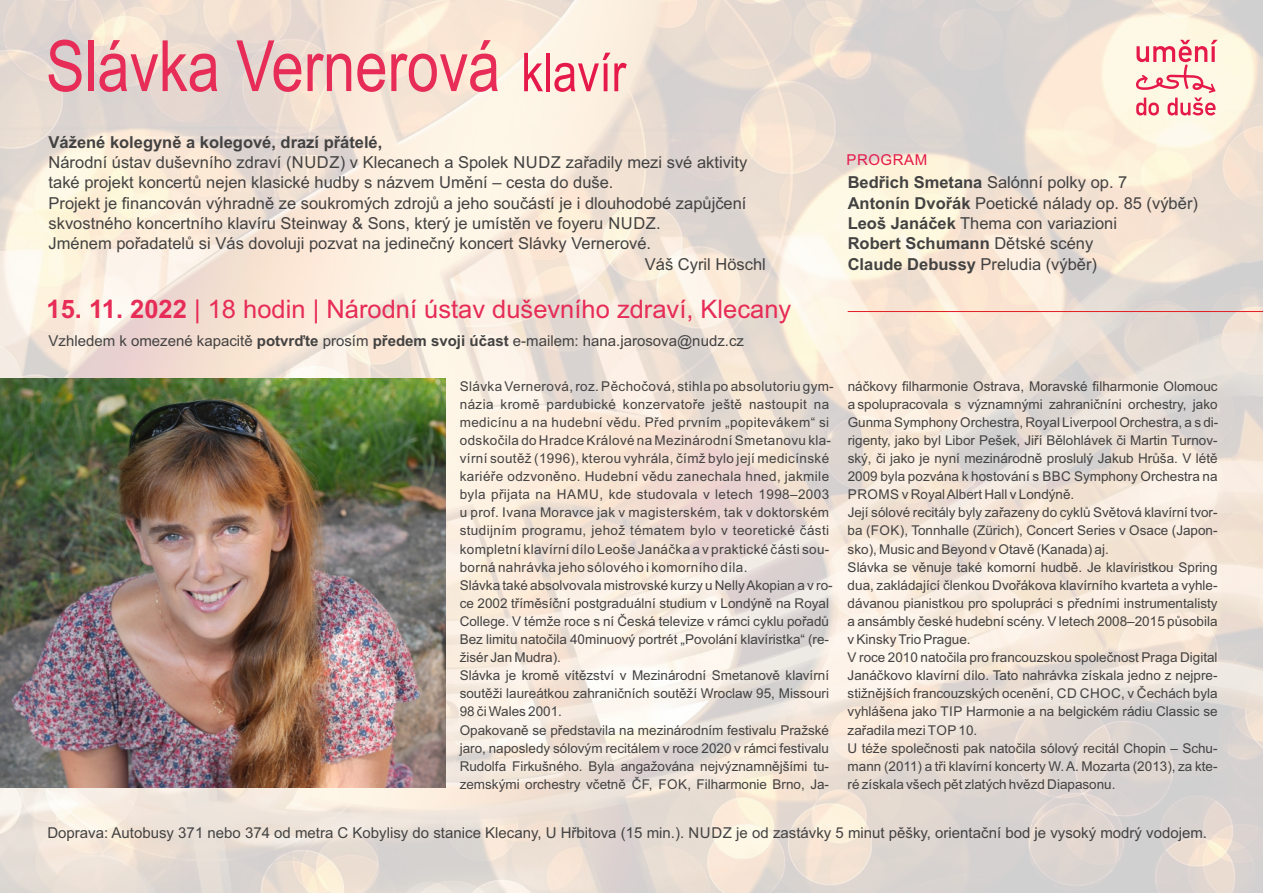
<style>
.page{position:relative;width:1263px;height:893px;background:#fff}
.page>*{position:absolute;margin:0;border:0;box-sizing:border-box;transform-origin:0 0}
.t1{font:70.65px "Arial Narrow";color:#e62c57}
.t2{font:25.5px "Arial";color:#e62c57}
.t3{font:16.5px/20.2px "Arial";color:#434242}
.t4{font:700 16.5px "Arial";color:#434242}
.t5{font:15px "Arial";color:#434242}
.t6{font:15px "Arial";letter-spacing:.035em;color:#e51a4b}
.t7{font:13.5px/18.1px "Arial";color:#434242}
.s1{font-size:53.55px;color:#e51a4b}
.s2{font-weight:700}
</style>
<div class="page">
<div style="left:0;top:0;width:1263px;height:893px;background:#fefefe;opacity:.82"></div>
<svg style="left:1136px;top:40px;width:82px;height:75px;background:#f7bebb"></svg>
<hr style="left:848px;top:311px;width:415px;height:1px;background:#e31e24">
<img style="left:0;top:378px;width:445px;height:409px">
<h1 class="t1" style="left:46px;top:40px;width:582px">Slávka Vernerová <span class="s1">klavír</span></h1>
<p class="t4" style="left:49px;top:136px;width:335px">Vážené kolegyně a kolegové, drazí přátelé,</p>
<p class="t3" style="left:49px;top:154px;width:700px">Národní ústav duševního zdraví (NUDZ) v Klecanech a Spolek NUDZ zařadily mezi své aktivity</p>
<p class="t3" style="left:49px;top:174px;width:566px">také projekt koncertů nejen klasické hudby s názvem Umění – cesta do duše.</p>
<p class="t3" style="left:49px;top:194px;width:699px">Projekt je financován výhradně ze soukromých zdrojů a jeho součástí je i dlouhodobé zapůjčení</p>
<p class="t3" style="left:49px;top:215px;width:614px">skvostného koncertního klavíru Steinway &amp; Sons, který je umístěn ve foyeru NUDZ.</p>
<p class="t3" style="left:49px;top:235px;width:604px">Jménem pořadatelů si Vás dovoluji pozvat na jedinečný koncert Slávky Vernerové.</p>
<p class="t3" style="left:645px;top:255px;width:123px">Váš Cyril Höschl</p>
<h2 class="t2" style="left:47px;top:300px;width:746px"><span class="s2">15. 11. 2022</span> | 18 hodin | Národní ústav duševního zdraví, Klecany</h2>
<p class="t5" style="left:49px;top:336px;width:697px">Vzhledem k omezené kapacitě <span class="s2">potvrďte</span> prosím <span class="s2">předem svoji účast</span> e-mailem: hana.jarosova@nudz.cz</p>
<p class="t6" style="left:846px;top:154px;width:82px">PROGRAM</p>
<p class="t3" style="left:848px;top:174px;width:352px"><span class="s2">Bedřich Smetana</span> Salónní polky op. 7<br><span class="s2">Antonín Dvořák</span> Poetické nálady op. 85 (výběr)<br><span class="s2">Leoš Janáček</span> Thema con variazioni<br><span class="s2">Robert Schumann</span> Dětské scény<br><span class="s2">Claude Debussy</span> Preludia (výběr)</p>
<p class="t7" style="left:848px;top:378px;width:372px">náčkovy filharmonie Ostrava, Moravské filharmonie Olomouc a spolupracovala s významnými zahraničníni orchestry, jako Gunma Symphony Orchestra, Royal Liverpool Orchestra, a s di&shy;rigenty, jako byl Libor Pešek, Jiří Bělohlávek či Martin Turnov&shy;ský, či jako je nyní mezinárodně proslulý Jakub Hrůša. V létě 2009 byla pozvána k hostování s BBC Symphony Orchestra na PROMS v Royal Albert Hall v Londýně.<br>Její sólové recitály byly zařazeny do cyklů Světová klavírní tvor&shy;ba (FOK), Tonnhalle (Zürich), Concert Series v Osace (Japon&shy;sko), Music and Beyond v Otavě (Kanada) aj.<br>Slávka se věnuje také komorní hudbě. Je klavíristkou Spring dua, zakládající členkou Dvořákova klavírního kvarteta a vyhle&shy;dávanou pianistkou pro spolupráci s předními instrumentalisty a ansámbly české hudební scény. V letech 2008–2015 působila v Kinsky Trio Prague.<br>V roce 2010 natočila pro francouzskou společnost Praga Digital Janáčkovo klavírní dílo. Tato nahrávka získala jedno z nejpre&shy;stižnějších francouzských ocenění, CD CHOC, v Čechách byla vyhlášena jako TIP Harmonie a na belgickém rádiu Classic se zařadila mezi TOP 10.<br>U téže společnosti pak natočila sólový recitál Chopin – Schu&shy;mann (2011) a tři klavírní koncerty W. A. Mozarta (2013), za kte&shy;ré získala všech pět zlatých hvězd Diapasonu.</p>
<p class="t5" style="left:47px;top:827px;width:1161px">Doprava: Autobusy 371 nebo 374 od metra C Kobylisy do stanice Klecany, U Hřbitova (15 min.). NUDZ je od zastávky 5 minut pěšky, orientační bod je vysoký modrý vodojem.</p>
<p class="t7" style="left:460px;top:378px;width:375px">Slávka Vernerová, roz. Pěchočová, stihla po absolutoriu gym&shy;názia kromě pardubické konzervatoře ještě nastoupit na medicínu a na hudební vědu. Před prvním „popitevákem“ si odskočila do Hradce Králové na Mezinárodní Smetanovu kla&shy;vírní soutěž (1996), kterou vyhrála, čímž bylo její medicínské kariéře odzvoněno. Hudební vědu zanechala hned, jakmile byla přijata na HAMU, kde studovala v letech 1998–2003 u prof. Ivana Moravce jak v magisterském, tak v doktorském studijním programu, jehož tématem bylo v teoretické části kompletní klavírní dílo Leoše Janáčka a v praktické části sou&shy;borná nahrávka jeho sólového i komorního díla.<br>Slávka také absolvovala mistrovské kurzy u Nelly Akopian a v ro&shy;ce 2002 tříměsíční postgraduální studium v Londýně na Royal College. V témže roce s ní Česká televize v rámci cyklu pořadů Bez limitu natočila 40minuový portrét „Povolání klavíristka“ (re&shy;žisér Jan Mudra).<br>Slávka je kromě vítězství v Mezinárodní Smetanově klavírní soutěži laureátkou zahraničních soutěží Wroclaw 95, Missouri 98 či Wales 2001.<br>Opakovaně se představila na mezinárodním festivalu Pražské jaro, naposledy sólovým recitálem v roce 2020 v rámci festivalu Rudolfa Firkušného. Byla angažována nejvýznamnějšími tu&shy;zemskými orchestry včetně ČF, FOK, Filharmonie Brno, Ja-</p>
</div>
